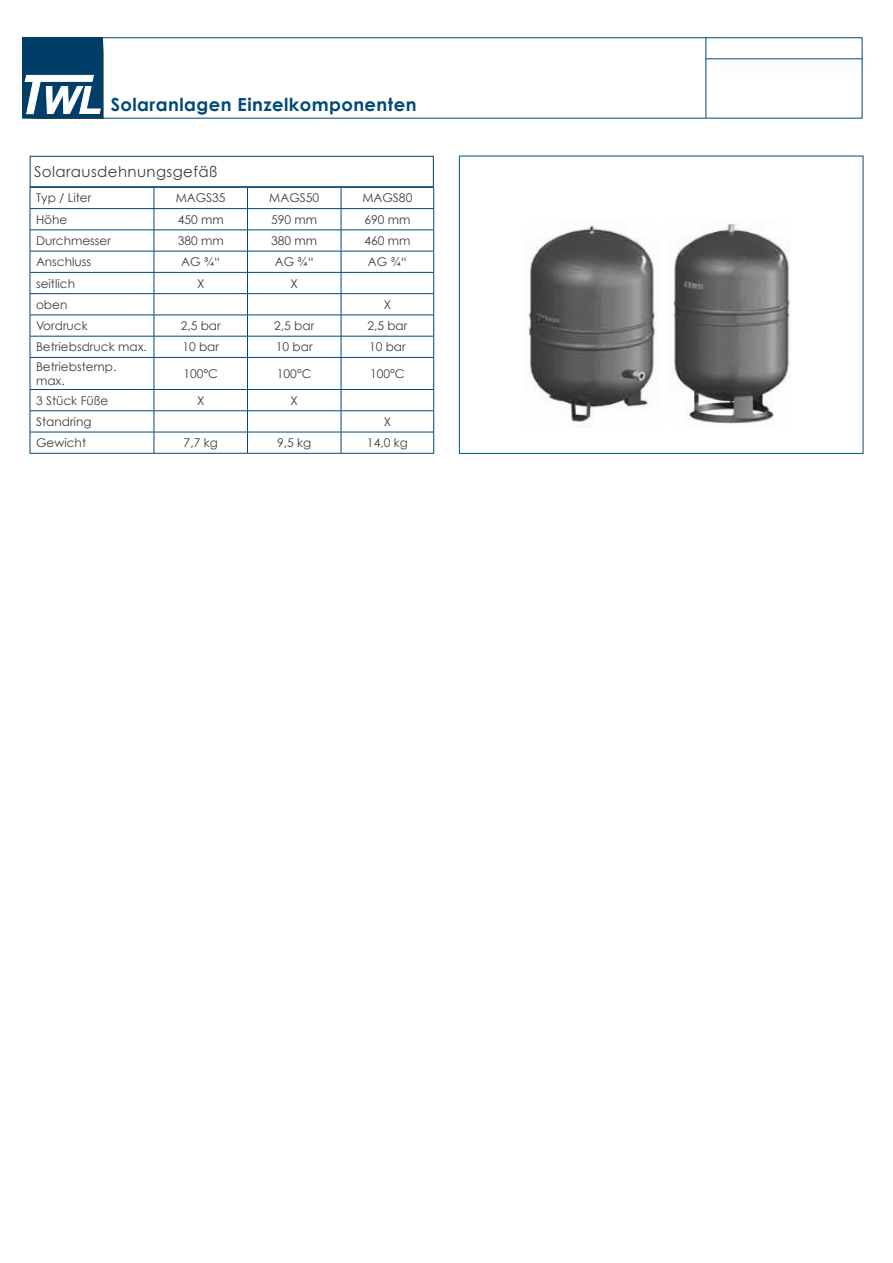
<style>
.page{position:relative;width:893px;height:1263px;background:#fff}
.page>*{position:absolute;margin:0;border:0;box-sizing:border-box;transform-origin:0 0}
.t1{font:700 18px "Century Gothic";letter-spacing:.025em;color:#004877}
.t2{font:15px "Century Gothic";letter-spacing:.025em;color:#3e3d40}
.t3{font:12px/14.5px "Century Gothic";color:#3e3d40}
</style>
<div class="page">
<svg style="left:31px;top:188px;width:402px;height:265px"></svg>
<hr style="left:30px;top:187px;width:124px;height:1px;background:#004877">
<hr style="left:30px;top:208px;width:124px;height:1px;background:#004877">
<hr style="left:154px;top:187px;width:93px;height:1px;background:#004877">
<hr style="left:154px;top:208px;width:93px;height:1px;background:#004877">
<hr style="left:247px;top:187px;width:94px;height:1px;background:#004877">
<hr style="left:247px;top:208px;width:94px;height:1px;background:#004877">
<hr style="left:341px;top:187px;width:93px;height:1px;background:#004877">
<hr style="left:341px;top:208px;width:93px;height:1px;background:#004877">
<hr style="left:30px;top:230px;width:124px;height:1px;background:#004877">
<hr style="left:154px;top:230px;width:93px;height:1px;background:#004877">
<hr style="left:247px;top:230px;width:94px;height:1px;background:#004877">
<hr style="left:341px;top:230px;width:93px;height:1px;background:#004877">
<hr style="left:30px;top:251px;width:124px;height:1px;background:#004877">
<hr style="left:154px;top:251px;width:93px;height:1px;background:#004877">
<hr style="left:247px;top:251px;width:94px;height:1px;background:#004877">
<hr style="left:341px;top:251px;width:93px;height:1px;background:#004877">
<hr style="left:30px;top:272px;width:124px;height:1px;background:#004877">
<hr style="left:154px;top:272px;width:93px;height:1px;background:#004877">
<hr style="left:247px;top:272px;width:94px;height:1px;background:#004877">
<hr style="left:341px;top:272px;width:93px;height:1px;background:#004877">
<hr style="left:30px;top:293px;width:124px;height:1px;background:#004877">
<hr style="left:154px;top:293px;width:93px;height:1px;background:#004877">
<hr style="left:247px;top:293px;width:94px;height:1px;background:#004877">
<hr style="left:341px;top:293px;width:93px;height:1px;background:#004877">
<hr style="left:30px;top:315px;width:124px;height:1px;background:#004877">
<hr style="left:154px;top:315px;width:93px;height:1px;background:#004877">
<hr style="left:247px;top:315px;width:94px;height:1px;background:#004877">
<hr style="left:341px;top:315px;width:93px;height:1px;background:#004877">
<svg style="left:30px;top:188px;width:1px;height:169px"></svg>
<hr style="left:30px;top:336px;width:124px;height:1px;background:#004877">
<svg style="left:154px;top:188px;width:1px;height:169px"></svg>
<hr style="left:154px;top:336px;width:93px;height:1px;background:#004877">
<svg style="left:247px;top:188px;width:1px;height:169px"></svg>
<hr style="left:247px;top:336px;width:94px;height:1px;background:#004877">
<svg style="left:341px;top:188px;width:1px;height:169px"></svg>
<svg style="left:433px;top:188px;width:1px;height:169px"></svg>
<hr style="left:341px;top:336px;width:93px;height:1px;background:#004877">
<hr style="left:30px;top:358px;width:1px;height:31px;background:#004877">
<hr style="left:30px;top:357px;width:124px;height:1px;background:#004877">
<hr style="left:154px;top:358px;width:1px;height:31px;background:#004877">
<hr style="left:154px;top:357px;width:93px;height:1px;background:#004877">
<hr style="left:247px;top:358px;width:1px;height:31px;background:#004877">
<hr style="left:247px;top:357px;width:94px;height:1px;background:#004877">
<hr style="left:341px;top:358px;width:1px;height:31px;background:#004877">
<hr style="left:433px;top:358px;width:1px;height:31px;background:#004877">
<hr style="left:341px;top:357px;width:93px;height:1px;background:#004877">
<hr style="left:30px;top:389px;width:124px;height:1px;background:#004877">
<hr style="left:154px;top:389px;width:93px;height:1px;background:#004877">
<hr style="left:247px;top:389px;width:94px;height:1px;background:#004877">
<hr style="left:341px;top:389px;width:93px;height:1px;background:#004877">
<hr style="left:30px;top:410px;width:124px;height:1px;background:#004877">
<hr style="left:154px;top:410px;width:93px;height:1px;background:#004877">
<hr style="left:247px;top:410px;width:94px;height:1px;background:#004877">
<hr style="left:341px;top:410px;width:93px;height:1px;background:#004877">
<svg style="left:30px;top:390px;width:1px;height:63px"></svg>
<hr style="left:30px;top:432px;width:124px;height:1px;background:#004877">
<hr style="left:30px;top:453px;width:124px;height:1px;background:#004877">
<svg style="left:154px;top:390px;width:1px;height:63px"></svg>
<hr style="left:154px;top:432px;width:93px;height:1px;background:#004877">
<hr style="left:154px;top:453px;width:93px;height:1px;background:#004877">
<svg style="left:247px;top:390px;width:1px;height:63px"></svg>
<hr style="left:247px;top:432px;width:94px;height:1px;background:#004877">
<hr style="left:247px;top:453px;width:94px;height:1px;background:#004877">
<svg style="left:341px;top:390px;width:1px;height:63px"></svg>
<svg style="left:433px;top:390px;width:1px;height:63px"></svg>
<hr style="left:341px;top:432px;width:93px;height:1px;background:#004877">
<hr style="left:341px;top:453px;width:93px;height:1px;background:#004877">
<svg style="left:459px;top:156px;width:404px;height:298px"></svg>
<hr style="left:706px;top:59px;width:156px;height:1px;background:#004877">
<div style="left:23px;top:38px;width:80px;height:80px;background:#003e69"></div>
<svg style="left:25px;top:75px;width:76px;height:39px"></svg>
<hr style="left:706px;top:38px;width:1px;height:80px;background:#004877">
<div style="left:30px;top:156px;width:404px;height:31px;border:1px solid #003f6a"></div>
<h1 class="t1" style="left:111px;top:93px;width:307px">Solaranlagen Einzelkomponenten</h1>
<p class="t2" style="left:34px;top:163px;width:185px">Solarausdehnungsgefäß</p>
<p class="t3" style="left:36px;top:191px;width:57px">Typ / Liter</p>
<p class="t3" style="left:176px;top:191px;width:51px">MAGS35</p>
<p class="t3" style="left:269px;top:191px;width:51px">MAGS50</p>
<p class="t3" style="left:362px;top:191px;width:51px">MAGS80</p>
<p class="t3" style="left:36px;top:212px;width:33px">Höhe</p>
<p class="t3" style="left:178px;top:212px;width:48px">450 mm</p>
<p class="t3" style="left:271px;top:212px;width:48px">590 mm</p>
<p class="t3" style="left:364px;top:212px;width:48px">690 mm</p>
<p class="t3" style="left:36px;top:233px;width:77px">Durchmesser</p>
<p class="t3" style="left:178px;top:233px;width:48px">380 mm</p>
<p class="t3" style="left:271px;top:233px;width:48px">380 mm</p>
<p class="t3" style="left:364px;top:233px;width:48px">460 mm</p>
<p class="t3" style="left:36px;top:254px;width:57px">Anschluss</p>
<p class="t3" style="left:181px;top:254px;width:40px">AG ¾“</p>
<p class="t3" style="left:275px;top:254px;width:40px">AG ¾“</p>
<p class="t3" style="left:368px;top:254px;width:40px">AG ¾“</p>
<p class="t3" style="left:36px;top:276px;width:41px">seitlich</p>
<p class="t3" style="left:197px;top:276px;width:9px">X</p>
<p class="t3" style="left:291px;top:276px;width:9px">X</p>
<p class="t3" style="left:36px;top:297px;width:33px">oben</p>
<p class="t3" style="left:384px;top:297px;width:9px">X</p>
<p class="t3" style="left:36px;top:318px;width:53px">Vordruck</p>
<p class="t3" style="left:181px;top:318px;width:42px">2,5 bar</p>
<p class="t3" style="left:274px;top:318px;width:42px">2,5 bar</p>
<p class="t3" style="left:367px;top:318px;width:42px">2,5 bar</p>
<p class="t3" style="left:36px;top:339px;width:112px">Betriebsdruck max.</p>
<p class="t3" style="left:182px;top:339px;width:38px">10 bar</p>
<p class="t3" style="left:276px;top:339px;width:38px">10 bar</p>
<p class="t3" style="left:369px;top:339px;width:38px">10 bar</p>
<p class="t3" style="left:36px;top:359px;width:82px">Betriebstemp. max.</p>
<p class="t3" style="left:183px;top:366px;width:36px">100°C</p>
<p class="t3" style="left:277px;top:366px;width:36px">100°C</p>
<p class="t3" style="left:370px;top:366px;width:36px">100°C</p>
<p class="t3" style="left:36px;top:393px;width:74px">3 Stück Füße</p>
<p class="t3" style="left:197px;top:393px;width:9px">X</p>
<p class="t3" style="left:291px;top:393px;width:9px">X</p>
<p class="t3" style="left:36px;top:414px;width:57px">Standring</p>
<p class="t3" style="left:384px;top:414px;width:9px">X</p>
<p class="t3" style="left:36px;top:435px;width:52px">Gewicht</p>
<p class="t3" style="left:184px;top:435px;width:36px">7,7 kg</p>
<p class="t3" style="left:277px;top:435px;width:36px">9,5 kg</p>
<p class="t3" style="left:367px;top:435px;width:42px">14,0 kg</p>
</div>
